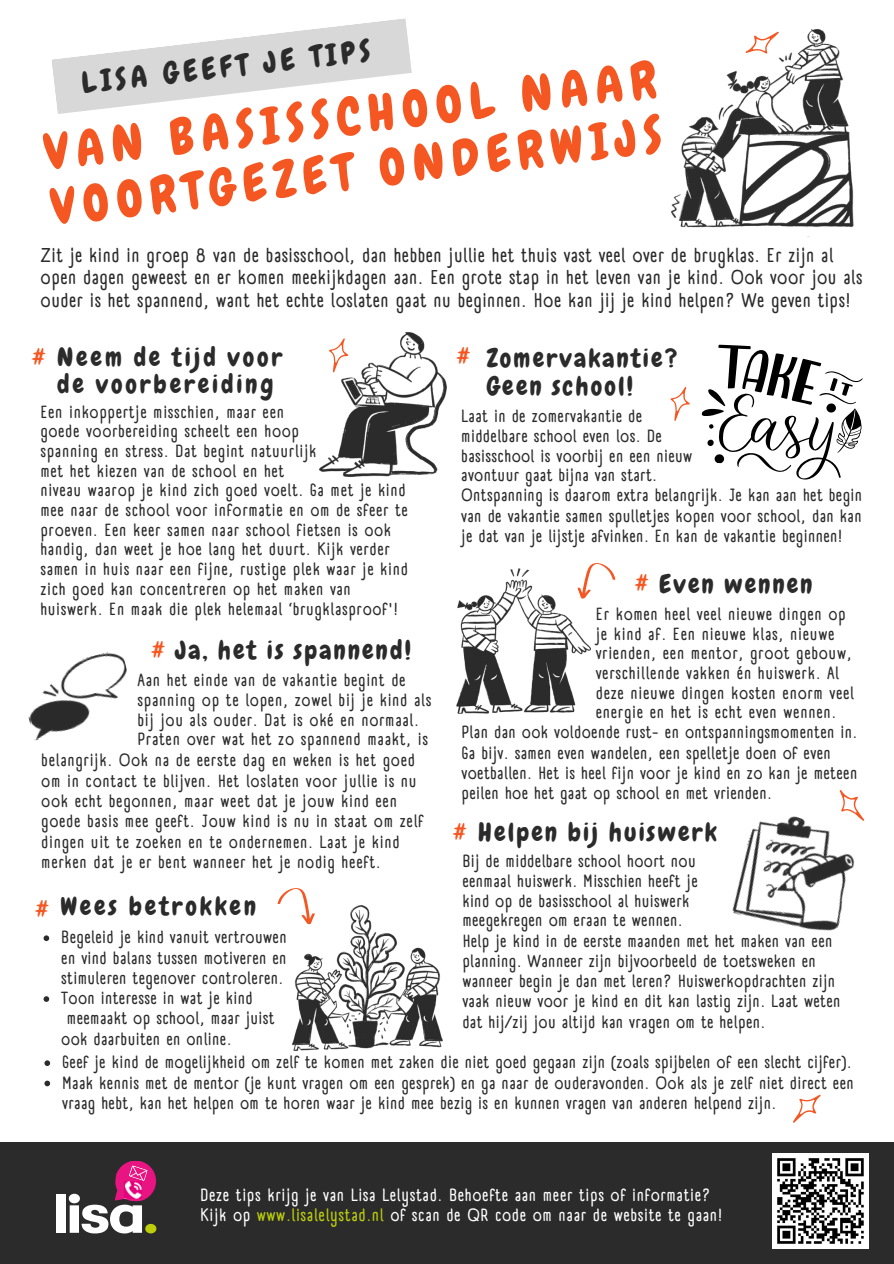
<style>
.page{position:relative;width:894px;height:1264px;background:#fff}
.page>*{position:absolute;margin:0;border:0;box-sizing:border-box;transform-origin:0 0}
.t1{font:800 52.95px "Clemente P Dao";color:#fff}
.t2{font:50.25px/55.2px "Chewy";color:#f55722}
.t3{font:29.85px "Chewy";color:#2b2b2b}
.t4{font:25.65px/28.7px "Chewy";letter-spacing:.085em;color:#2b2b2b}
.t5{font:25.65px/27px "Chewy";letter-spacing:.11em;color:#2b2b2b}
.t6{font:25.65px "Chewy";color:#f55722}
.t7{font:700 19.5px/22.5px "A Day Without Sun Text";letter-spacing:.045em;color:#2b2b2b}
.t8{font:700 17.25px/19.6px "A Day Without Sun Text";letter-spacing:.045em;color:#2b2b2b}
.t9{font:700 17.25px/20.2px "A Day Without Sun Text";letter-spacing:.06em;color:#fff}
.s1{color:#f55722}
.s2{color:#bccf0a}
</style>
<div class="page">
<svg style="left:52px;top:18px;width:359px;height:96px"></svg>
<svg style="left:588px;top:563px;width:28px;height:28px"></svg>
<div style="left:0;top:1142px;width:893px;height:121px;background:#2b2b2b"></div>
<svg style="left:114px;top:1160px;width:42px;height:42px"></svg>
<img style="left:124px;top:1181px;width:17px;height:17px">
<svg style="left:839px;top:790px;width:19px;height:14px"></svg>
<svg style="left:277px;top:888px;width:31px;height:17px"></svg>
<img style="left:732px;top:804px;width:133px;height:127px">
<img style="left:320px;top:332px;width:126px;height:145px">
<svg style="left:670px;top:344px;width:193px;height:136px"></svg>
<svg style="left:44px;top:935px;width:5px;height:6px"></svg>
<svg style="left:44px;top:996px;width:5px;height:5px"></svg>
<svg style="left:44px;top:1060px;width:6px;height:5px"></svg>
<svg style="left:44px;top:1080px;width:6px;height:6px"></svg>
<img style="left:671px;top:29px;width:183px;height:208px">
<img style="left:292px;top:905px;width:150px;height:145px">
<img style="left:28px;top:652px;width:99px;height:88px">
<img style="left:457px;top:568px;width:133px;height:146px">
<svg style="left:793px;top:1094px;width:28px;height:29px"></svg>
<svg style="left:736px;top:29px;width:49px;height:34px"></svg>
<img style="left:772px;top:1153px;width:95px;height:95px">
<h3 class="t3" style="left:80px;top:63px;width:291px;rotate:-6deg">LISA GEEFT JE TIPS</h3>
<h2 class="t2" style="left:41px;top:126px;width:617px;rotate:-7deg">VAN BASISSCHOOL NAAR<br>VOORTGEZET ONDERWIJS</h2>
<p class="t7" style="left:41px;top:244px;width:822px">Zit je kind in groep 8 van de basisschool, dan hebben jullie het thuis vast veel over de brugklas. Er zijn al open dagen geweest en er komen meekijkdagen aan. Een grote stap in het leven van je kind. Ook voor jou als ouder is het spannend, want het echte loslaten gaat nu beginnen. Hoe kan jij je kind helpen? We geven tips!</p>
<h3 class="t5" style="left:57px;top:344px;width:227px">Neem de tijd voor de voorbereiding</h3>
<h3 class="t6" style="left:32px;top:341px;width:15px">#</h3>
<h3 class="t6" style="left:457px;top:340px;width:15px">#</h3>
<h3 class="t4" style="left:486px;top:344px;width:192px">Zomervakantie?<br>Geen school!</h3>
<p class="t8" style="left:41px;top:402px;width:277px">Een inkoppertje misschien, maar een goede voorbereiding scheelt een hoop spanning en stress. Dat begint natuurlijk met het kiezen van de school en het</p>
<p class="t8" style="left:461px;top:406px;width:402px">Laat in de zomervakantie de<br>middelbare school even los. De<br>basisschool is voorbij en een nieuw<br>avontuur gaat bijna van start.<br>Ontspanning is daarom extra belangrijk. Je kan aan het begin van de vakantie samen spulletjes kopen voor school, dan kan je dat van je lijstje afvinken. En kan de vakantie beginnen!</p>
<p class="t8" style="left:41px;top:480px;width:368px">niveau waarop je kind zich goed voelt. Ga met je kind mee naar de school voor informatie en om de sfeer te proeven. Een keer samen naar school fietsen is ook handig, dan weet je hoe lang het duurt. Kijk verder samen in huis naar een fijne, rustige plek waar je kind zich goed kan concentreren op het maken van huiswerk. En maak die plek helemaal ‘brugklasproof'!</p>
<h3 class="t4" style="left:635px;top:570px;width:179px"><span class="s1">#</span> Even wennen</h3>
<p class="t8" style="left:596px;top:604px;width:251px">Er komen heel veel nieuwe dingen op</p>
<p class="t8" style="left:596px;top:624px;width:240px">je kind af. Een nieuwe klas, nieuwe</p>
<p class="t8" style="left:596px;top:643px;width:257px">vrienden, een mentor, groot gebouw,</p>
<p class="t8" style="left:596px;top:663px;width:244px">verschillende vakken én huiswerk. Al</p>
<p class="t8" style="left:596px;top:683px;width:259px">deze nieuwe dingen kosten enorm veel</p>
<p class="t8" style="left:596px;top:702px;width:241px">energie en het is echt even wennen.</p>
<p class="t8" style="left:461px;top:722px;width:397px">Plan dan ook voldoende rust- en ontspanningsmomenten in.</p>
<p class="t8" style="left:461px;top:743px;width:370px">Ga bijv. samen even wandelen, een spelletje doen of even</p>
<p class="t8" style="left:461px;top:763px;width:397px">voetballen. Het is heel fijn voor je kind en zo kan je meteen</p>
<p class="t8" style="left:461px;top:783px;width:311px">peilen hoe het gaat op school en met vrienden.</p>
<h3 class="t4" style="left:151px;top:636px;width:261px"><span class="s1">#</span> Ja, het is spannend!</h3>
<p class="t8" style="left:138px;top:670px;width:295px">Aan het einde van de vakantie begint de spanning op te lopen, zowel bij je kind als bij jou als ouder. Dat is oké en normaal.<br>Praten over wat het zo spannend maakt, is</p>
<p class="t8" style="left:42px;top:750px;width:383px;line-height:20.2px">belangrijk. Ook na de eerste dag en weken is het goed om in contact te blijven. Het loslaten voor jullie is nu ook echt begonnen, maar weet dat je jouw kind een goede basis mee geeft. Jouw kind is nu in staat om zelf dingen uit te zoeken en te ondernemen. Laat je kind merken dat je er bent wanneer het je nodig heeft.</p>
<h3 class="t4" style="left:478px;top:818px;width:240px">Helpen bij huiswerk</h3>
<p class="t8" style="left:462px;top:851px;width:236px">Bij de middelbare school hoort nou eenmaal huiswerk. Misschien heeft je kind op de basisschool al huiswerk meegekregen om eraan te wennen.</p>
<h3 class="t6" style="left:453px;top:815px;width:15px">#</h3>
<h3 class="t5" style="left:35px;top:892px;width:222px"><span class="s1">#</span> Wees betrokken</h3>
<p class="t8" style="left:62px;top:927px;width:226px">Begeleid je kind vanuit vertrouwen</p>
<p class="t8" style="left:62px;top:947px;width:226px">en vind balans tussen motiveren en</p>
<p class="t8" style="left:62px;top:968px;width:223px">stimuleren tegenover controleren.</p>
<p class="t8" style="left:62px;top:988px;width:192px">Toon interesse in wat je kind</p>
<p class="t8" style="left:67px;top:1008px;width:209px">meemaakt op school, maar juist</p>
<p class="t8" style="left:62px;top:1028px;width:171px">ook daarbuiten en online.</p>
<p class="t8" style="left:62px;top:1052px;width:792px;line-height:20.2px">Geef je kind de mogelijkheid om zelf te komen met zaken die niet goed gegaan zijn (zoals spijbelen of een slecht cijfer).<br>Maak kennis met de mentor (je kunt vragen om een gesprek) en ga naar de ouderavonden. Ook als je zelf niet direct een vraag hebt, kan het helpen om te horen waar je kind mee bezig is en kunnen vragen van anderen helpend zijn.</p>
<p class="t8" style="left:462px;top:930px;width:379px;line-height:20.2px">Help je kind in de eerste maanden met het maken van een planning. Wanneer zijn bijvoorbeeld de toetsweken en wanneer begin je dan met leren? Huiswerkopdrachten zijn vaak nieuw voor je kind en dit kan lastig zijn. Laat weten dat hij/zij jou altijd kan vragen om te helpen.</p>
<h1 class="t1" style="left:53px;top:1190px;width:106px">lisa<span class="s2">.</span></h1>
<p class="t9" style="left:200px;top:1185px;width:523px">Deze tips krijg je van Lisa Lelystad. Behoefte aan meer tips of informatie?<br>Kijk op <span class="s2">www.lisalelystad.nl</span> of scan de QR code om naar de website te gaan!</p>
</div>
